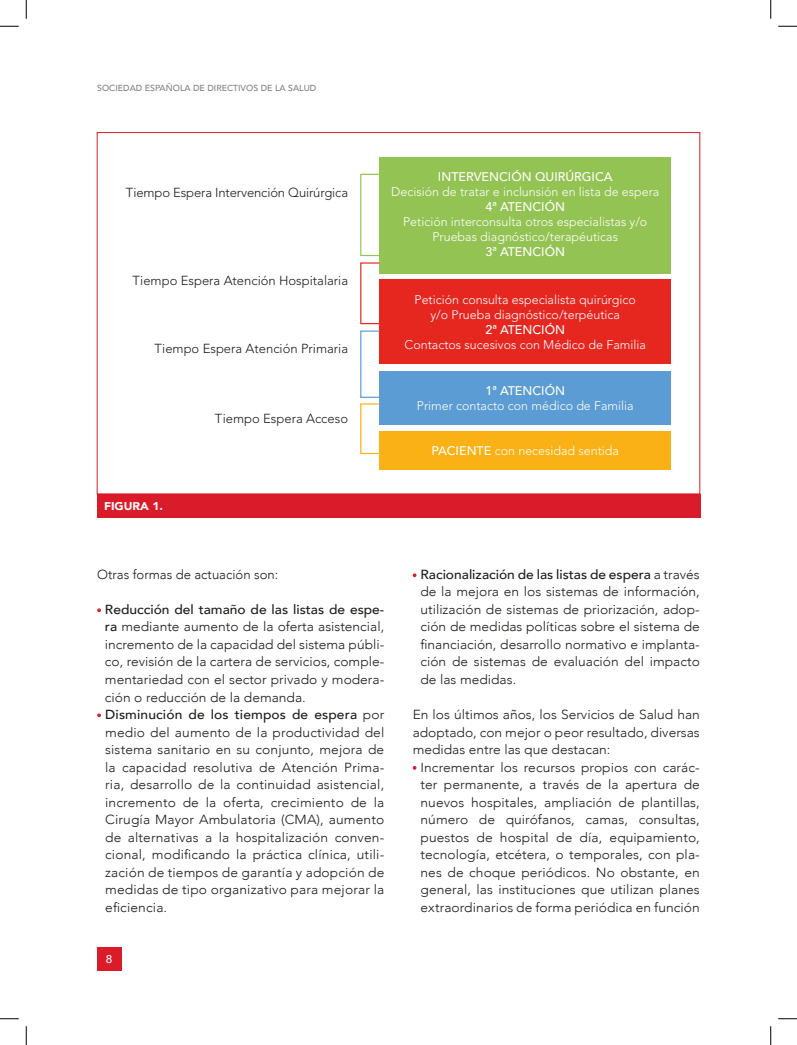
<style>
.page{position:relative;width:797px;height:1045px;background:#fff}
.page>*{position:absolute;margin:0;border:0;box-sizing:border-box;transform-origin:0 0}
.t1{font:300 13.12px/17.5px "Avenir";letter-spacing:.005em;color:#1d1d1b;text-align:justify;scale:1.05 1}
.t2{font:500 13.12px "Avenir";color:#1d1d1b;scale:1.05 1}
.t3{font:300 13.12px "Avenir";letter-spacing:.005em;color:#1d1d1b}
.t4{font:300 13px "Avenir";color:#1d1d1b}
.t5{font:300 12.5px/15px "Avenir";color:#fff;text-align:center}
.t6{font:500 12.5px "Avenir";color:#fff}
.t7{font:900 11.25px "Avenir";color:#fff;scale:1.05 1}
.t8{font:500 11.25px "Avenir";color:#fff;scale:1.05 1}
.t9{font:500 8.75px "Avenir";color:#808384}
.s1{font-weight:500}
.s2{font-weight:900;color:#da1c2a}
.s3{font-weight:300}
</style>
<div class="page">
<div style="left:97px;top:946px;width:24px;height:24px;background:#da1c2a"></div>
<svg style="left:97px;top:608px;width:4px;height:4px"></svg>
<svg style="left:97px;top:713px;width:4px;height:5px"></svg>
<svg style="left:412px;top:573px;width:5px;height:5px"></svg>
<svg style="left:412px;top:766px;width:5px;height:4px"></svg>
<div style="left:379px;top:157px;width:292px;height:116px;background:#93c353"></div>
<div style="left:379px;top:279px;width:292px;height:85px;background:#e52720"></div>
<div style="left:379px;top:371px;width:292px;height:54px;background:#5b9cd4"></div>
<div style="left:379px;top:431px;width:292px;height:38px;background:#f9b115"></div>
<div style="left:360px;top:403px;width:20px;height:51px;border:1px solid #f9b115"></div>
<div style="left:360px;top:174px;width:20px;height:82px;border:1px solid #93c353"></div>
<div style="left:360px;top:262px;width:20px;height:62px;border:1px solid #e52720"></div>
<div style="left:360px;top:330px;width:20px;height:68px;border:1px solid #5b9cd4"></div>
<div style="left:97px;top:494px;width:603px;height:24px;background:#da1c2a"></div>
<svg style="left:0;top:25px;width:19px;height:2px"></svg>
<svg style="left:778px;top:25px;width:19px;height:2px"></svg>
<svg style="left:0;top:1018px;width:19px;height:1px"></svg>
<svg style="left:778px;top:1018px;width:19px;height:1px"></svg>
<svg style="left:25px;top:0;width:2px;height:19px"></svg>
<svg style="left:25px;top:1026px;width:2px;height:19px"></svg>
<svg style="left:770px;top:0;width:1px;height:19px"></svg>
<svg style="left:770px;top:1026px;width:1px;height:19px"></svg>
<p class="t9" style="left:97px;top:81px;width:221px">SOCIEDAD ESPAÑOLA DE DIRECTIVOS DE LA SALUD</p>
<p class="t4" style="left:126px;top:185px;width:224px">Tiempo Espera Intervención Quirúrgica</p>
<p class="t4" style="left:132px;top:273px;width:217px">Tiempo Espera Atención Hospitalaria</p>
<p class="t4" style="left:154px;top:340px;width:195px">Tiempo Espera Atención Primaria</p>
<p class="t7" style="left:104px;top:497px;width:58px">FIGURA 1.</p>
<p class="t4" style="left:215px;top:410px;width:135px">Tiempo Espera Acceso</p>
<p class="t6" style="left:438px;top:166px;width:176px">INTERVENCIÓN QUIRÚRGICA</p>
<p class="t5" style="left:391px;top:185px;width:269px">Decisión de tratar e inclunsión en lista de espera</p>
<p class="t6" style="left:485px;top:196px;width:81px">4ª ATENCIÓN</p>
<p class="t5" style="left:403px;top:214px;width:246px">Petición interconsulta otros especialistas y/o<br>Pruebas diagnóstico/terapéuticas</p>
<p class="t6" style="left:485px;top:241px;width:81px">3ª ATENCIÓN</p>
<p class="t5" style="left:414px;top:292px;width:223px">Petición consulta especialista quirúrgico y/o Prueba diagnóstico/terpéutica</p>
<p class="t6" style="left:485px;top:318px;width:81px">2ª ATENCIÓN</p>
<p class="t5" style="left:404px;top:337px;width:243px">Contactos sucesivos con Médico de Familia</p>
<p class="t6" style="left:485px;top:380px;width:81px">1ª ATENCIÓN</p>
<p class="t5" style="left:417px;top:398px;width:218px">Primer contacto con médico de Familia</p>
<p class="t5" style="left:431px;top:443px;width:189px"><span class="s1">PACIENTE</span> con necesidad sentida</p>
<p class="t3" style="left:97px;top:566px;width:182px">Otras formas de actuación son:</p>
<p class="t2" style="left:97px;top:598px;width:275px"><span class="s2">·</span> Reducción del tamaño de las listas de espe-</p>
<p class="t1" style="left:105px;top:618px;width:267px"><span class="s1">ra</span> mediante aumento de la oferta asistencial,</p>
<p class="t1" style="left:105px;top:635px;width:267px">incremento de la capacidad del sistema públi-</p>
<p class="t1" style="left:105px;top:653px;width:267px">co, revisión de la cartera de servicios, comple-</p>
<p class="t1" style="left:105px;top:670px;width:267px">mentariedad con el sector privado y modera-</p>
<p class="t1" style="left:105px;top:688px;width:193px">ción o reducción de la demanda.</p>
<p class="t2" style="left:97px;top:703px;width:275px"><span class="s2">·</span> Disminución de los tiempos de espera <span class="s3">por</span></p>
<p class="t1" style="left:105px;top:723px;width:267px">medio del aumento de la productividad del</p>
<p class="t1" style="left:105px;top:740px;width:267px">sistema sanitario en su conjunto, mejora de</p>
<p class="t1" style="left:105px;top:758px;width:267px">la capacidad resolutiva de Atención Prima-</p>
<p class="t1" style="left:105px;top:775px;width:267px">ria, desarrollo de la continuidad asistencial,</p>
<p class="t1" style="left:105px;top:793px;width:267px">incremento de la oferta, crecimiento de la</p>
<p class="t1" style="left:105px;top:810px;width:267px">Cirugía Mayor Ambulatoria (CMA), aumento</p>
<p class="t1" style="left:105px;top:828px;width:267px">de alternativas a la hospitalización conven-</p>
<p class="t1" style="left:105px;top:845px;width:267px">cional, modificando la práctica clínica, utili-</p>
<p class="t1" style="left:105px;top:863px;width:267px">zación de tiempos de garantía y adopción de</p>
<p class="t1" style="left:105px;top:880px;width:267px">medidas de tipo organizativo para mejorar la</p>
<p class="t1" style="left:105px;top:898px;width:61px">eficiencia.</p>
<p class="t8" style="left:106px;top:949px;width:8px">8</p>
<p class="t1" style="left:420px;top:565px;width:267px;text-indent:-8px"><span class="s2">·</span> <span class="s1">Racionalización de las listas de espera</span> a través de la mejora en los sistemas de información, utilización de sistemas de priorización, adop&shy;ción de medidas políticas sobre el sistema de financiación, desarrollo normativo e implanta&shy;ción de sistemas de evaluación del impacto de las medidas.</p>
<p class="t1" style="left:412px;top:705px;width:275px">En los últimos años, los Servicios de Salud han</p>
<p class="t1" style="left:412px;top:723px;width:275px">adoptado, con mejor o peor resultado, diversas</p>
<p class="t1" style="left:412px;top:740px;width:190px">medidas entre las que destacan:</p>
<p class="t1" style="left:412px;top:758px;width:275px"><span class="s2">·</span> Incrementar los recursos propios con carác-</p>
<p class="t1" style="left:420px;top:775px;width:267px">ter permanente, a través de la apertura de</p>
<p class="t1" style="left:420px;top:793px;width:267px">nuevos hospitales, ampliación de plantillas,</p>
<p class="t1" style="left:420px;top:810px;width:267px">número de quirófanos, camas, consultas,</p>
<p class="t1" style="left:420px;top:828px;width:267px">puestos de hospital de día, equipamiento,</p>
<p class="t1" style="left:420px;top:845px;width:267px">tecnología, etcétera, o temporales, con pla-</p>
<p class="t1" style="left:420px;top:863px;width:267px">nes de choque periódicos. No obstante, en</p>
<p class="t1" style="left:420px;top:880px;width:267px">general, las instituciones que utilizan planes</p>
<p class="t1" style="left:420px;top:898px;width:267px">extraordinarios de forma periódica en función</p>
</div>
